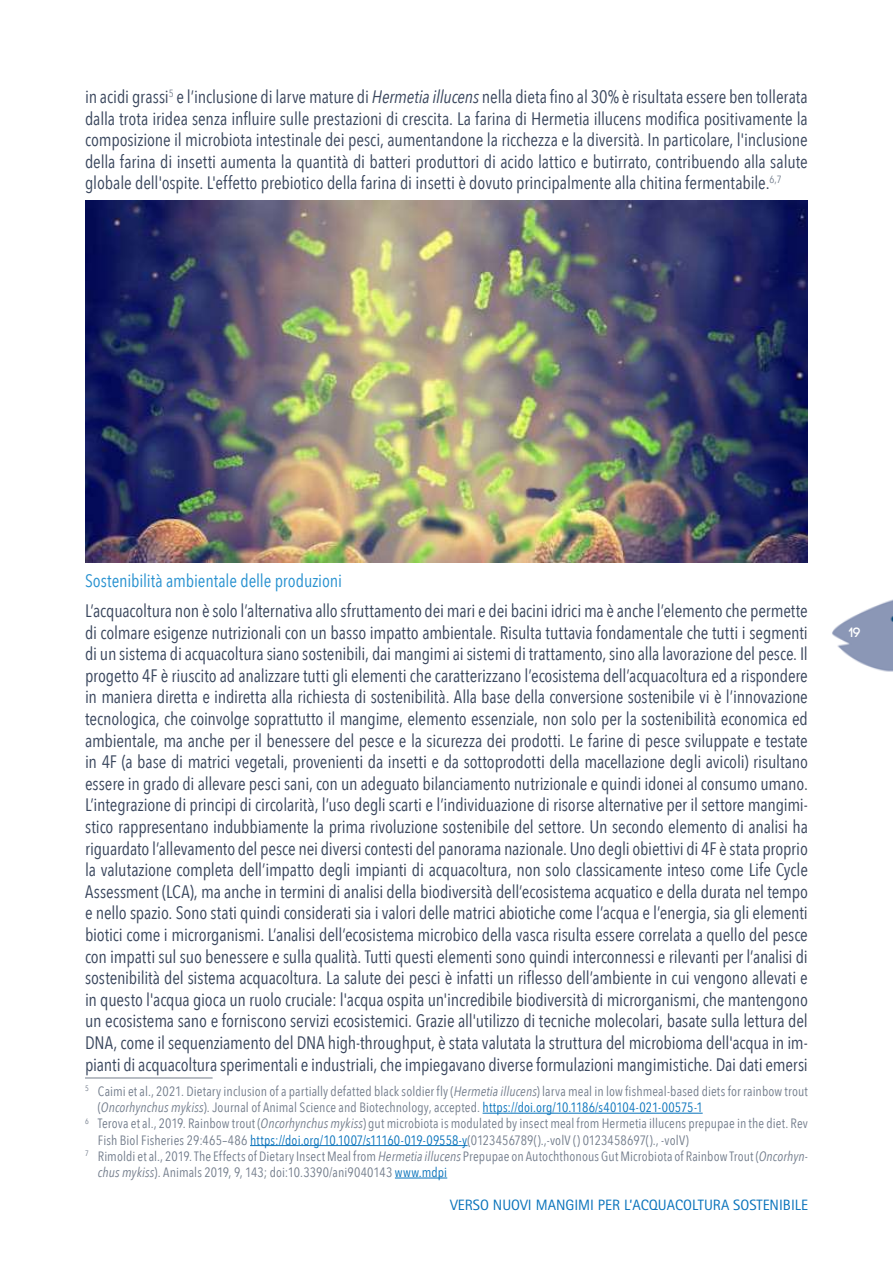
<style>
.page{position:relative;width:893px;height:1263px;background:#fff}
.page>*{position:absolute;margin:0;border:0;box-sizing:border-box;transform-origin:0 0}
.t1{font:18px/21.6px "Avenir Next Condensed";letter-spacing:-.01em;color:#38455c;text-align:justify}
.t2{font:18px "Avenir Next Condensed";letter-spacing:-.005em;color:#2791d0}
.t3{font:15px "Rotis Sans Serif";color:#0973bb}
.t4{font:13.5px "Avenir Next Condensed";letter-spacing:.01em;color:#737d8c}
.t5{font:700 13.5px "Code";color:#fff}
.s1{font-style:italic}
.s2{color:#0973bb}
</style>
<div class="page">
<img style="left:85px;top:200px;width:808px;height:979px">
<img style="left:85px;top:201px;width:723px;height:361px">
<hr style="left:483px;top:1113px;width:220px;height:1px;background:#0973bb">
<hr style="left:250px;top:1145px;width:218px;height:1px;background:#0973bb">
<hr style="left:395px;top:1178px;width:52px;height:1px;background:#0973bb">
<hr style="left:85px;top:1077px;width:128px;height:1px;background:#737d8c">
<p class="t1" style="left:85px;top:85px;width:724px">in acidi grassi<sup>5</sup> e l’inclusione di larve mature di <span class="s1">Hermetia illucens</span> nella dieta fino al 30% è risultata essere ben tollerata dalla trota iridea senza influire sulle prestazioni di crescita. La farina di Hermetia illucens modifica positivamente la composizione il microbiota intestinale dei pesci, aumentandone la ricchezza e la diversità. In particolare, l'inclusione della farina di insetti aumenta la quantità di batteri produttori di acido lattico e butirrato, contribuendo alla salute globale dell'ospite. L'effetto prebiotico della farina di insetti è dovuto principalmente alla chitina fermentabile.<sup>6,7</sup></p>
<p class="t2" style="left:85px;top:565px;width:258px">Sostenibilità ambientale delle produzioni</p>
<p class="t1" style="left:85px;top:599px;width:724px">L’acquacoltura non è solo l’alternativa allo sfruttamento dei mari e dei bacini idrici ma è anche l’elemento che permette di colmare esigenze nutrizionali con un basso impatto ambientale. Risulta tuttavia fondamentale che tutti i segmenti di un sistema di acquacoltura siano sostenibili, dai mangimi ai sistemi di trattamento, sino alla lavorazione del pesce. Il progetto 4F è riuscito ad analizzare tutti gli elementi che caratterizzano l’ecosistema dell’acquacoltura ed a rispondere in maniera diretta e indiretta alla richiesta di sostenibilità. Alla base della conversione sostenibile vi è l’innovazione tecnologica, che coinvolge soprattutto il mangime, elemento essenziale, non solo per la sostenibilità economica ed ambientale, ma anche per il benessere del pesce e la sicurezza dei prodotti. Le farine di pesce sviluppate e testate in 4F (a base di matrici vegetali, provenienti da insetti e da sottoprodotti della macellazione degli avicoli) risultano essere in grado di allevare pesci sani, con un adeguato bilanciamento nutrizionale e quindi idonei al consumo umano.<br>L’integrazione di principi di circolarità, l’uso degli scarti e l’individuazione di risorse alternative per il settore mangimi&shy;stico rappresentano indubbiamente la prima rivoluzione sostenibile del settore. Un secondo elemento di analisi ha riguardato l’allevamento del pesce nei diversi contesti del panorama nazionale. Uno degli obiettivi di 4F è stata proprio la valutazione completa dell’impatto degli impianti di acquacoltura, non solo classicamente inteso come Life Cycle Assessment (LCA), ma anche in termini di analisi della biodiversità dell’ecosistema acquatico e della durata nel tempo e nello spazio. Sono stati quindi considerati sia i valori delle matrici abiotiche come l’acqua e l’energia, sia gli elementi biotici come i microrganismi. L’analisi dell’ecosistema microbico della vasca risulta essere correlata a quello del pesce con impatti sul suo benessere e sulla qualità. Tutti questi elementi sono quindi interconnessi e rilevanti per l’analisi di sostenibilità del sistema acquacoltura. La salute dei pesci è infatti un riflesso dell’ambiente in cui vengono allevati e in questo l'acqua gioca un ruolo cruciale: l'acqua ospita un'incredibile biodiversità di microrganismi, che mantengono un ecosistema sano e forniscono servizi ecosistemici. Grazie all'utilizzo di tecniche molecolari, basate sulla lettura del DNA, come il sequenziamento del DNA high-throughput, è stata valutata la struttura del microbioma dell'acqua in im&shy;pianti di acquacoltura sperimentali e industriali, che impiegavano diverse formulazioni mangimistiche. Dai dati emersi</p>
<p class="t4" style="left:85px;top:1080px;width:724px"><sup>5</sup> Caimi et al., 2021. Dietary inclusion of a partially defatted black soldier fly (<span class="s1">Hermetia illucens</span>) larva meal in low fishmeal-based diets for rainbow trout</p>
<p class="t4" style="left:98px;top:1096px;width:606px">(<span class="s1">Oncorhynchus mykiss</span>). Journal of Animal Science and Biotechnology, accepted. <span class="s2">https://doi.org/10.1186/s40104-021-00575-1</span></p>
<p class="t4" style="left:85px;top:1112px;width:724px"><sup>6</sup> Terova et al., 2019. Rainbow trout (<span class="s1">Oncorhynchus mykiss</span>) gut microbiota is modulated by insect meal from Hermetia illucens prepupae in the diet. Rev</p>
<p class="t4" style="left:98px;top:1128px;width:593px">Fish Biol Fisheries 29:465–486 <span class="s2">https://doi.org/10.1007/s11160-019-09558-y</span>(0123456789().,-volV () 0123458697()., -volV)</p>
<p class="t4" style="left:85px;top:1144px;width:724px"><sup>7</sup> Rimoldi et al., 2019. The Effects of Dietary Insect Meal from <span class="s1">Hermetia illucens</span> Prepupae on Autochthonous Gut Microbiota of Rainbow Trout (<span class="s1">Oncorhyn-</span></p>
<p class="t4" style="left:98px;top:1161px;width:351px"><span class="s1">chus mykiss</span>). Animals 2019, 9, 143; doi:10.3390/ani9040143 <span class="s2">www.mdpi</span></p>
<p class="t3" style="left:450px;top:1196px;width:359px">VERSO NUOVI MANGIMI PER L’ACQUACOLTURA SOSTENIBILE</p>
<p class="t5" style="left:849px;top:625px;width:13px">19</p>
</div>
